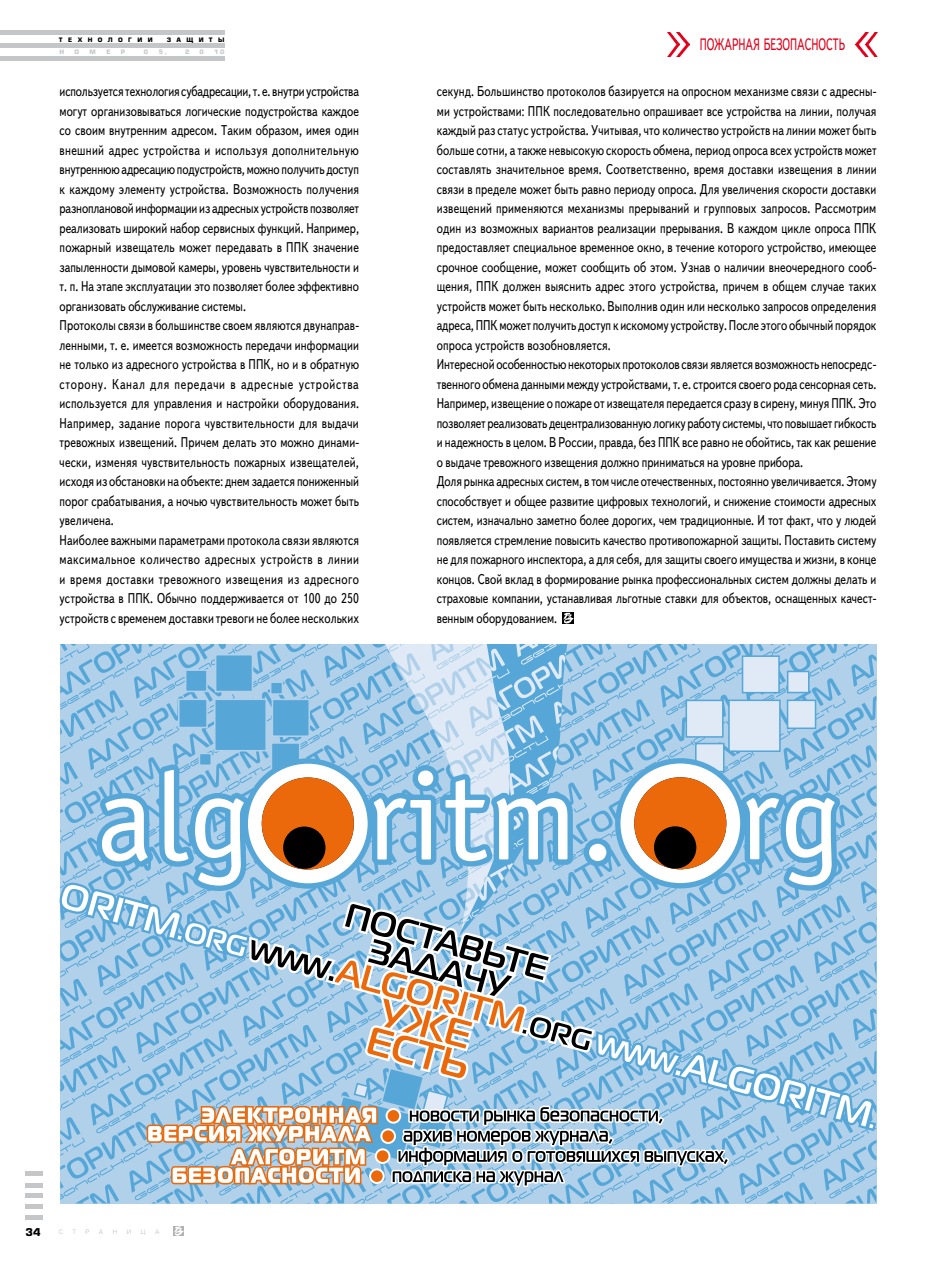
<style>
.page{position:relative;width:936px;height:1263px;background:#fff}
.page>*{position:absolute;margin:0;border:0;box-sizing:border-box;transform-origin:0 0}
.t1{font:16.5px "Text Book C";letter-spacing:-.005em;color:#e2001a;scale:.65 1}
.t2{font:14.1px/19.5px "Text Book C";letter-spacing:.005em;color:#000;scale:.8 1}
.t3{font:700 10.5px "Europe";color:#000}
.t4{font:700 6px "Europe";letter-spacing:.895em;color:#000}
.t5{font:700 6px "Europe";color:#c5c6c8}
.t6{font:6px "Europe";color:#c5c6c8}
</style>
<div class="page">
<div style="left:0;top:30px;width:224px;height:5px;background:#c5c6c8"></div>
<hr style="left:0;top:56px;width:224px;height:4px;background:#c5c6c8">
<div style="left:0;top:43px;width:224px;height:5px;background:#c5c6c8"></div>
<hr style="left:26px;top:1216px;width:17px;height:4px;background:#c5c6c8">
<hr style="left:26px;top:1205px;width:17px;height:4px;background:#c5c6c8">
<div style="left:26px;top:1193px;width:17px;height:5px;background:#c5c6c8"></div>
<hr style="left:26px;top:1183px;width:17px;height:4px;background:#c5c6c8">
<hr style="left:26px;top:1172px;width:17px;height:4px;background:#c5c6c8">
<svg style="left:174px;top:1226px;width:9px;height:9px"></svg>
<svg style="left:60px;top:644px;width:816px;height:559px;fill:#b1d1eb"></svg>
<div style="left:179px;top:699px;width:28px;height:28px;background:#56a7d8"></div>
<div style="left:178px;top:698px;width:30px;height:30px;border:2px solid #b1d1eb"></div>
<div style="left:215px;top:699px;width:51px;height:52px;background:#56a7d8"></div>
<div style="left:214px;top:698px;width:53px;height:53px;border:2px solid #b1d1eb"></div>
<div style="left:215px;top:655px;width:37px;height:36px;background:#56a7d8"></div>
<div style="left:215px;top:654px;width:38px;height:38px;border:2px solid #b1d1eb"></div>
<div style="left:185px;top:670px;width:22px;height:21px;background:#56a7d8"></div>
<div style="left:185px;top:669px;width:23px;height:23px;border:2px solid #b1d1eb"></div>
<div style="left:271px;top:743px;width:29px;height:28px;background:#56a7d8"></div>
<div style="left:270px;top:742px;width:30px;height:30px;border:2px solid #b1d1eb"></div>
<div style="left:272px;top:699px;width:37px;height:37px;background:#56a7d8"></div>
<div style="left:271px;top:699px;width:39px;height:38px;border:2px solid #b1d1eb"></div>
<div style="left:270px;top:682px;width:12px;height:12px;background:#56a7d8"></div>
<div style="left:270px;top:681px;width:13px;height:14px;border:2px solid #b1d1eb"></div>
<div style="left:787px;top:700px;width:28px;height:28px;background:#dfeaf6"></div>
<div style="left:786px;top:699px;width:30px;height:30px;border:2px solid #56a7d8"></div>
<div style="left:728px;top:700px;width:51px;height:51px;background:#dfeaf6"></div>
<div style="left:728px;top:699px;width:52px;height:53px;border:2px solid #56a7d8"></div>
<div style="left:742px;top:656px;width:37px;height:37px;background:#dfeaf6"></div>
<div style="left:741px;top:655px;width:38px;height:38px;border:2px solid #56a7d8"></div>
<div style="left:787px;top:671px;width:21px;height:21px;background:#dfeaf6"></div>
<div style="left:786px;top:671px;width:23px;height:22px;border:2px solid #56a7d8"></div>
<div style="left:695px;top:744px;width:28px;height:27px;background:#dfeaf6"></div>
<div style="left:695px;top:743px;width:29px;height:29px;border:2px solid #56a7d8"></div>
<div style="left:686px;top:700px;width:36px;height:37px;background:#dfeaf6"></div>
<div style="left:685px;top:700px;width:38px;height:38px;border:2px solid #56a7d8"></div>
<svg style="left:88px;top:753px;width:760px;height:130px"></svg>
<svg style="left:102px;top:798px;width:46px;height:63px"></svg>
<svg style="left:164px;top:770px;width:24px;height:91px"></svg>
<svg style="left:374px;top:644px;width:194px;height:239px"></svg>
<svg style="left:589px;top:844px;width:17px;height:17px"></svg>
<svg style="left:746px;top:798px;width:32px;height:61px"></svg>
<svg style="left:785px;top:798px;width:49px;height:85px"></svg>
<svg style="left:195px;top:764px;width:172px;height:119px"></svg>
<svg style="left:620px;top:763px;width:120px;height:120px"></svg>
<div style="left:262px;top:777px;width:92px;height:92px;background:#eb690a;border-radius:50%"></div>
<div style="left:634px;top:777px;width:92px;height:92px;background:#eb690a;border-radius:50%"></div>
<div style="left:283px;top:826px;width:42px;height:43px;background:#000;border-radius:50%"></div>
<div style="left:654px;top:826px;width:42px;height:43px;background:#000;border-radius:50%"></div>
<svg style="left:60px;top:883px;width:816px;height:248px;fill:#b1d1eb"></svg>
<svg style="left:147px;top:958px;width:582px;height:229px"></svg>
<svg style="left:249px;top:902px;width:345px;height:150px"></svg>
<img style="left:679px;top:33px;width:10px;height:24px">
<img style="left:667px;top:33px;width:12px;height:24px">
<img style="left:855px;top:33px;width:10px;height:24px">
<img style="left:865px;top:33px;width:12px;height:24px">
<svg style="left:563px;top:612px;width:10px;height:11px"></svg>
<p class="t4" style="left:59px;top:36px;width:95px">ТЕХНОЛОГИИ</p>
<p class="t4" style="left:167px;top:36px;width:59px">ЗАЩИТЫ</p>
<p class="t5" style="left:59px;top:48px;width:6px">Н</p>
<p class="t5" style="left:74px;top:48px;width:6px">О</p>
<p class="t5" style="left:90px;top:48px;width:8px">М</p>
<p class="t5" style="left:106px;top:48px;width:6px">Е</p>
<p class="t5" style="left:121px;top:48px;width:6px">Р</p>
<p class="t5" style="left:144px;top:48px;width:6px">0</p>
<p class="t5" style="left:159px;top:48px;width:10px">5 ,</p>
<p class="t5" style="left:185px;top:48px;width:6px">2</p>
<p class="t5" style="left:199px;top:48px;width:6px">0</p>
<p class="t5" style="left:214px;top:48px;width:12px">1 0</p>
<p class="t1" style="left:699px;top:35px;width:225px">ПОЖАРНАЯ БЕЗОПАСНОСТЬ</p>
<p class="t2" style="left:60px;top:82px;width:376px">используется технология субадресации, т. е. внутри устройства могут организовываться логические подустройства каждое со своим внутренним адресом. Таким образом, имея один внешний адрес устройства и используя дополнительную внутреннюю адресацию подустройств, можно получить доступ к каждому элементу устройства. Возможность получения разноплановой информации из адресных устройств позволяет реализовать широкий набор сервисных функций. Например, пожарный извещатель может передавать в ППК значение запыленности дымовой камеры, уровень чувствительности и т. п. На этапе эксплуатации это позволяет более эффективно организовать обслуживание системы.<br>Протоколы связи в большинстве своем являются двунаправ&shy;ленными, т. е. имеется возможность передачи информации не только из адресного устройства в ППК, но и в обратную сторону. Канал для передачи в адресные устройства используется для управления и настройки оборудования.<br>Например, задание порога чувствительности для выдачи тревожных извещений. Причем делать это можно динами&shy;чески, изменяя чувствительность пожарных извещателей, исходя из обстановки на объекте: днем задается пониженный порог срабатывания, а ночью чувствительность может быть увеличена.<br>Наиболее важными параметрами протокола связи являются максимальное количество адресных устройств в линии и время доставки тревожного извещения из адресного устройства в ППК. Обычно поддерживается от 100 до 250 устройств с временем доставки тревоги не более нескольких</p>
<p class="t2" style="left:437px;top:82px;width:551px">секунд. Большинство протоколов базируется на опросном механизме связи с адресны&shy;ми устройствами: ППК последовательно опрашивает все устройства на линии, получая каждый раз статус устройства. Учитывая, что количество устройств на линии может быть больше сотни, а также невысокую скорость обмена, период опроса всех устройств может составлять значительное время. Соответственно, время доставки извещения в линии связи в пределе может быть равно периоду опроса. Для увеличения скорости доставки извещений применяются механизмы прерываний и групповых запросов. Рассмотрим один из возможных вариантов реализации прерывания. В каждом цикле опроса ППК предоставляет специальное временное окно, в течение которого устройство, имеющее срочное сообщение, может сообщить об этом. Узнав о наличии внеочередного сооб&shy;щения, ППК должен выяснить адрес этого устройства, причем в общем случае таких устройств может быть несколько. Выполнив один или несколько запросов определения адреса, ППК может получить доступ к искомому устройству. После этого обычный порядок опроса устройств возобновляется.<br>Интересной особенностью некоторых протоколов связи является возможность непосредс&shy;твенного обмена данными между устройствами, т. е. строится своего рода сенсорная сеть.<br>Например, извещение о пожаре от извещателя передается сразу в сирену, минуя ППК. Это позволяет реализовать децентрализованную логику работу системы, что повышает гибкость и надежность в целом. В России, правда, без ППК все равно не обойтись, так как решение о выдаче тревожного извещения должно приниматься на уровне прибора.<br>Доля рынка адресных систем, в том числе отечественных, постоянно увеличивается. Этому способствует и общее развитие цифровых технологий, и снижение стоимости адресных систем, изначально заметно более дорогих, чем традиционные. И тот факт, что у людей появляется стремление повысить качество противопожарной защиты. Поставить систему не для пожарного инспектора, а для себя, для защиты своего имущества и жизни, в конце концов. Свой вклад в формирование рынка профессиональных систем должны делать и страховые компании, устанавливая льготные ставки для объектов, оснащенных качест&shy;венным оборудованием.</p>
<p class="t3" style="left:26px;top:1225px;width:17px">34</p>
<p class="t6" style="left:59px;top:1228px;width:6px">С</p>
<p class="t6" style="left:72px;top:1228px;width:5px">Т</p>
<p class="t6" style="left:86px;top:1228px;width:5px">Р</p>
<p class="t6" style="left:99px;top:1228px;width:6px">А</p>
<p class="t6" style="left:113px;top:1228px;width:6px">Н</p>
<p class="t6" style="left:127px;top:1228px;width:6px">И</p>
<p class="t6" style="left:141px;top:1228px;width:6px">Ц</p>
<p class="t6" style="left:155px;top:1228px;width:6px">А</p>
</div>
